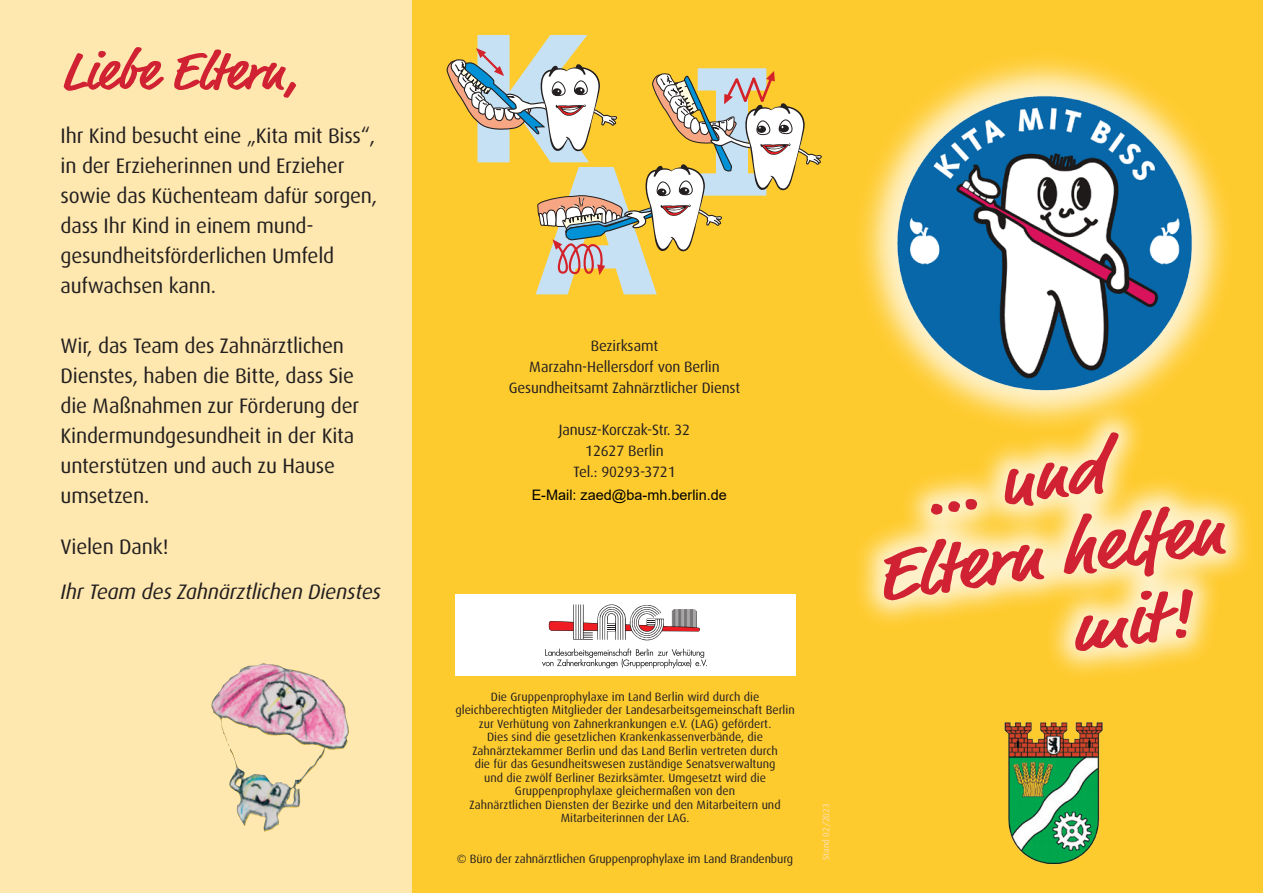
<style>
.page{position:relative;width:1263px;height:893px;background:#fff}
.page>*{position:absolute;margin:0;border:0;box-sizing:border-box;transform-origin:0 0}
.t1{font:700 72px "Market";color:#d12233;scale:1.1 1}
.t2{font:700 54px "Market";color:#d12233}
.t3{font:21px/30px "Dax";letter-spacing:-.01em;color:#231f20}
.t4{font:italic 21px "Dax";letter-spacing:-.01em;color:#231f20}
.t5{font:15px/21px "Dax";letter-spacing:-.01em;color:#231f20;text-align:center}
.t6{font:14.4px "Arial";color:#000}
.t7{font:12px/13.5px "Dax";color:#231f20;text-align:center}
.t8{font:9px "Dax";letter-spacing:-.01em;color:#fee0b6}
</style>
<div class="page">
<div style="left:0;top:0;width:426px;height:893px;background:#fee8af"></div>
<div style="left:412px;top:0;width:851px;height:893px;background:#fecb2f"></div>
<img style="left:211px;top:665px;width:114px;height:167px">
<svg style="left:446px;top:35px;width:376px;height:259px"></svg>
<svg style="left:859px;top:432px;width:389px;height:242px"></svg>
<div style="left:850px;top:49px;width:383px;height:383px;background:#fff;opacity:.75"></div>
<img style="left:888px;top:80px;width:315px;height:328px">
<img style="left:1004px;top:722px;width:99px;height:143px">
<div style="left:455px;top:594px;width:340px;height:82px;background:#fff"></div>
<svg style="left:548px;top:604px;width:152px;height:37px"></svg>
<svg style="left:542px;top:648px;width:165px;height:20px"></svg>
<h2 class="t2" style="left:61px;top:39px;width:240px">Liebe Eltern,</h2>
<h3 class="t3" style="left:61px;top:121px;width:318px">Ihr Kind besucht eine „Kita mit Biss“, in der Erzieherinnen und Erzieher sowie das Küchenteam dafür sorgen, dass Ihr Kind in einem mund&shy;gesundheitsförderlichen Umfeld aufwachsen kann.</h3>
<h3 class="t3" style="left:61px;top:331px;width:300px">Wir, das Team des Zahnärztlichen<br>Dienstes, haben die Bitte, dass Sie die Maßnahmen zur Förderung der<br>Kindermundgesundheit in der Kita unterstützen und auch zu Hause umsetzen.</h3>
<h3 class="t3" style="left:61px;top:532px;width:110px">Vielen Dank!</h3>
<h3 class="t4" style="left:61px;top:580px;width:322px">Ihr Team des Zahnärztlichen Dienstes</h3>
<p class="t5" style="left:509px;top:336px;width:233px">Bezirksamt<br>Marzahn-Hellersdorf von Berlin<br>Gesundheitsamt Zahnärztlicher Dienst</p>
<p class="t5" style="left:559px;top:420px;width:133px">Janusz-Korczak-Str. 32<br>12627 Berlin<br>Tel.: 90293-3721</p>
<p class="t6" style="left:532px;top:485px;width:197px">E-Mail: zaed@ba-mh.berlin.de</p>
<p class="t7" style="left:455px;top:690px;width:341px">Die Gruppenprophylaxe im Land Berlin wird durch die gleichberechtigten Mitglieder der Landesarbeitsgemeinschaft Berlin zur Verhütung von Zahnerkrankungen e.V. (LAG) gefördert.<br>Dies sind die gesetzlichen Krankenkassenverbände, die Zahnärztekammer Berlin und das Land Berlin vertreten durch<br>die für das Gesundheitswesen zuständige Senatsverwaltung<br>und die zwölf Berliner Bezirksämter. Umgesetzt wird die Gruppenprophylaxe gleichermaßen von den<br>Zahnärztlichen Diensten der Bezirke und den Mitarbeitern und Mitarbeiterinnen der LAG.</p>
<p class="t7" style="left:457px;top:852px;width:338px">© Büro der zahnärztlichen Gruppenprophylaxe im Land Brandenburg</p>
<p class="t8" style="left:821px;top:860px;width:58px;rotate:-90deg">Stand 02/2023</p>
<h1 class="t1" style="left:918px;top:449px;width:167px;rotate:-8deg">… und</h1>
<h1 class="t1" style="left:870px;top:534px;width:319px;rotate:-8deg">Eltern helfen</h1>
<h1 class="t1" style="left:1065px;top:586px;width:111px;rotate:-8deg">mit!</h1>
</div>
